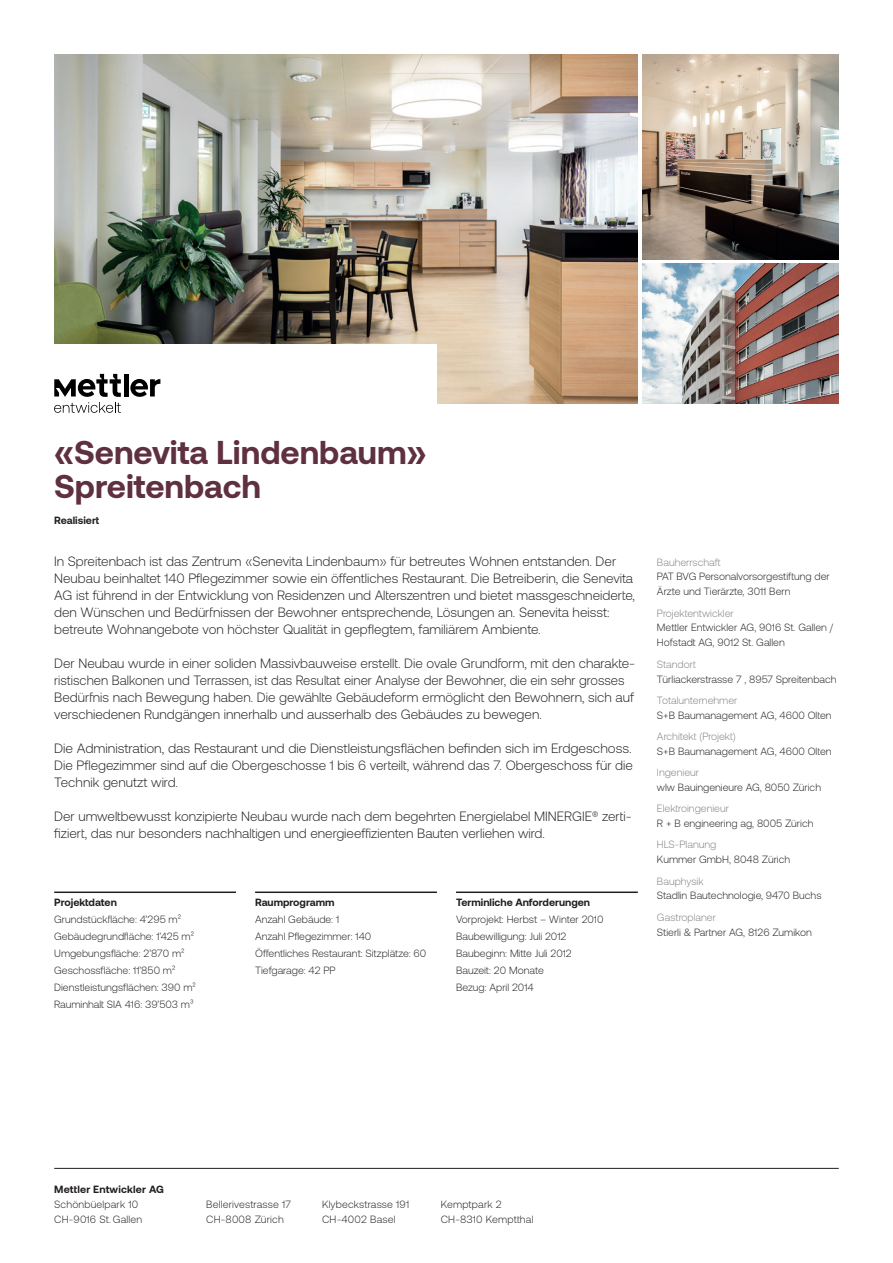
<style>
.page{position:relative;width:893px;height:1263px;background:#fff}
.page>*{position:absolute;margin:0;border:0;box-sizing:border-box;transform-origin:0 0}
.t1{font:700 33px/34px "Aeonik";color:#5f303f}
.t2{font:300 13.5px/17px "Aeonik";color:#231f20}
.t3{font:300 10.5px/17px "Aeonik";color:#231f20}
.t4{font:300 10.5px "Aeonik";color:#808285}
.t5{font:700 10.5px "Aeonik";color:#231f20}
</style>
<div class="page">
<hr style="left:255px;top:891px;width:182px;height:2px;background:#231f20">
<hr style="left:456px;top:891px;width:182px;height:2px;background:#231f20">
<hr style="left:54px;top:891px;width:182px;height:2px;background:#231f20">
<hr style="left:54px;top:1168px;width:785px;height:1px;background:#231f20">
<img style="left:642px;top:264px;width:197px;height:140px">
<img style="left:642px;top:54px;width:197px;height:205px">
<img style="left:54px;top:54px;width:584px;height:350px">
<div style="left:0;top:344px;width:437px;height:322px;background:#fff"></div>
<hr style="left:124px;top:374px;width:4px;height:22px;background:#000001">
<svg style="left:54px;top:374px;width:67px;height:39px"></svg>
<svg style="left:130px;top:379px;width:30px;height:18px"></svg>
<h1 class="t1" style="left:54px;top:435px;width:374px">«Senevita Lindenbaum»<br>Spreitenbach</h1>
<p class="t5" style="left:54px;top:514px;width:47px">Realisiert</p>
<p class="t2" style="left:54px;top:552px;width:582px">In Spreitenbach ist das Zentrum «Senevita Lindenbaum» für betreutes Wohnen entstanden. Der Neubau beinhaltet 140 Pflegezimmer sowie ein öffentliches Restaurant. Die Betreiberin, die Senevita AG ist führend in der Entwicklung von Residenzen und Alterszentren und bietet massgeschneiderte, den Wünschen und Bedürfnissen der Bewohner entsprechende, Lösungen an. Senevita heisst: betreute Wohnangebote von höchster Qualität in gepflegtem, familiärem Ambiente.</p>
<p class="t2" style="left:54px;top:654px;width:582px">Der Neubau wurde in einer soliden Massivbauweise erstellt. Die ovale Grundform, mit den charakte&shy;ristischen Balkonen und Terrassen, ist das Resultat einer Analyse der Bewohner, die ein sehr grosses Bedürfnis nach Bewegung haben. Die gewählte Gebäudeform ermöglicht den Bewohnern, sich auf verschiedenen Rundgängen innerhalb und ausserhalb des Gebäudes zu bewegen.</p>
<p class="t2" style="left:54px;top:739px;width:580px;text-align:justify">Die Administration, das Restaurant und die Dienstleistungsflächen befinden sich im Erdgeschoss.<br>Die Pflegezimmer sind auf die Obergeschosse 1 bis 6 verteilt, während das 7. Obergeschoss für die Technik genutzt wird.</p>
<p class="t2" style="left:54px;top:807px;width:579px">Der umweltbewusst konzipierte Neubau wurde nach dem begehrten Energielabel MINERGIE® zerti&shy;fiziert, das nur besonders nachhaltigen und energieeffizienten Bauten verliehen wird.</p>
<p class="t5" style="left:54px;top:896px;width:64px">Projektdaten</p>
<p class="t3" style="left:54px;top:911px;width:143px">Grundstückfläche: 4’295 m²<br>Gebäudegrundfläche: 1’425 m²<br>Umgebungsfläche: 2’870 m²<br>Geschossfläche: 11’850 m²<br>Dienstleistungsflächen: 390 m²<br>Rauminhalt SIA 416: 39’503 m³</p>
<p class="t5" style="left:255px;top:896px;width:81px">Raumprogramm</p>
<p class="t3" style="left:255px;top:911px;width:173px">Anzahl Gebäude: 1<br>Anzahl Pflegezimmer: 140<br>Öffentliches Restaurant: Sitzplätze: 60<br>Tiefgarage: 42 PP</p>
<p class="t5" style="left:456px;top:896px;width:136px">Terminliche Anforderungen</p>
<p class="t3" style="left:456px;top:911px;width:149px">Vorprojekt: Herbst – Winter 2010<br>Baubewilligung: Juli 2012<br>Baubeginn: Mitte Juli 2012<br>Bauzeit: 20 Monate<br>Bezug: April 2014</p>
<p class="t4" style="left:657px;top:556px;width:65px">Bauherrschaft</p>
<p class="t3" style="left:657px;top:569px;width:174px;line-height:14.9px">PAT BVG Personalvorsorgestiftung der<br>Ärzte und Tierärzte, 3011 Bern</p>
<p class="t4" style="left:657px;top:607px;width:78px">Projektentwickler</p>
<p class="t3" style="left:657px;top:620px;width:178px;line-height:14.9px">Mettler Entwickler AG, 9016 St. Gallen /<br>Hofstadt AG, 9012 St. Gallen</p>
<p class="t4" style="left:657px;top:658px;width:40px">Standort</p>
<p class="t3" style="left:657px;top:670px;width:181px">Türliackerstrasse 7 , 8957 Spreitenbach</p>
<p class="t4" style="left:657px;top:694px;width:82px">Totalunternehmer</p>
<p class="t3" style="left:657px;top:706px;width:176px">S+B Baumanagement AG, 4600 Olten</p>
<p class="t4" style="left:657px;top:730px;width:80px">Architekt (Projekt)</p>
<p class="t3" style="left:657px;top:743px;width:176px">S+B Baumanagement AG, 4600 Olten</p>
<p class="t4" style="left:657px;top:767px;width:44px">Ingenieur</p>
<p class="t3" style="left:657px;top:779px;width:166px">wlw Bauingenieure AG, 8050 Zürich</p>
<p class="t4" style="left:657px;top:803px;width:74px">Elektroingenieur</p>
<p class="t3" style="left:657px;top:815px;width:158px">R + B engineering ag, 8005 Zürich</p>
<p class="t4" style="left:657px;top:839px;width:61px">HLS-Planung</p>
<p class="t3" style="left:657px;top:851px;width:135px">Kummer GmbH, 8048 Zürich</p>
<p class="t4" style="left:657px;top:875px;width:48px">Bauphysik</p>
<p class="t3" style="left:657px;top:887px;width:166px">Stadlin Bautechnologie, 9470 Buchs</p>
<p class="t4" style="left:657px;top:911px;width:61px">Gastroplaner</p>
<p class="t3" style="left:657px;top:923px;width:156px">Stierli &amp; Partner AG, 8126 Zumikon</p>
<p class="t5" style="left:54px;top:1183px;width:111px">Mettler Entwickler AG</p>
<p class="t3" style="left:54px;top:1197px;width:89px;line-height:14.9px">Schönbüelpark 10<br>CH-9016 St. Gallen</p>
<p class="t3" style="left:206px;top:1197px;width:86px;line-height:14.9px">Bellerivestrasse 17<br>CH-8008 Zürich</p>
<p class="t3" style="left:322px;top:1197px;width:89px;line-height:14.9px">Klybeckstrasse 191<br>CH-4002 Basel</p>
<p class="t3" style="left:441px;top:1197px;width:94px;line-height:14.9px">Kemptpark 2<br>CH-8310 Kemptthal</p>
</div>
